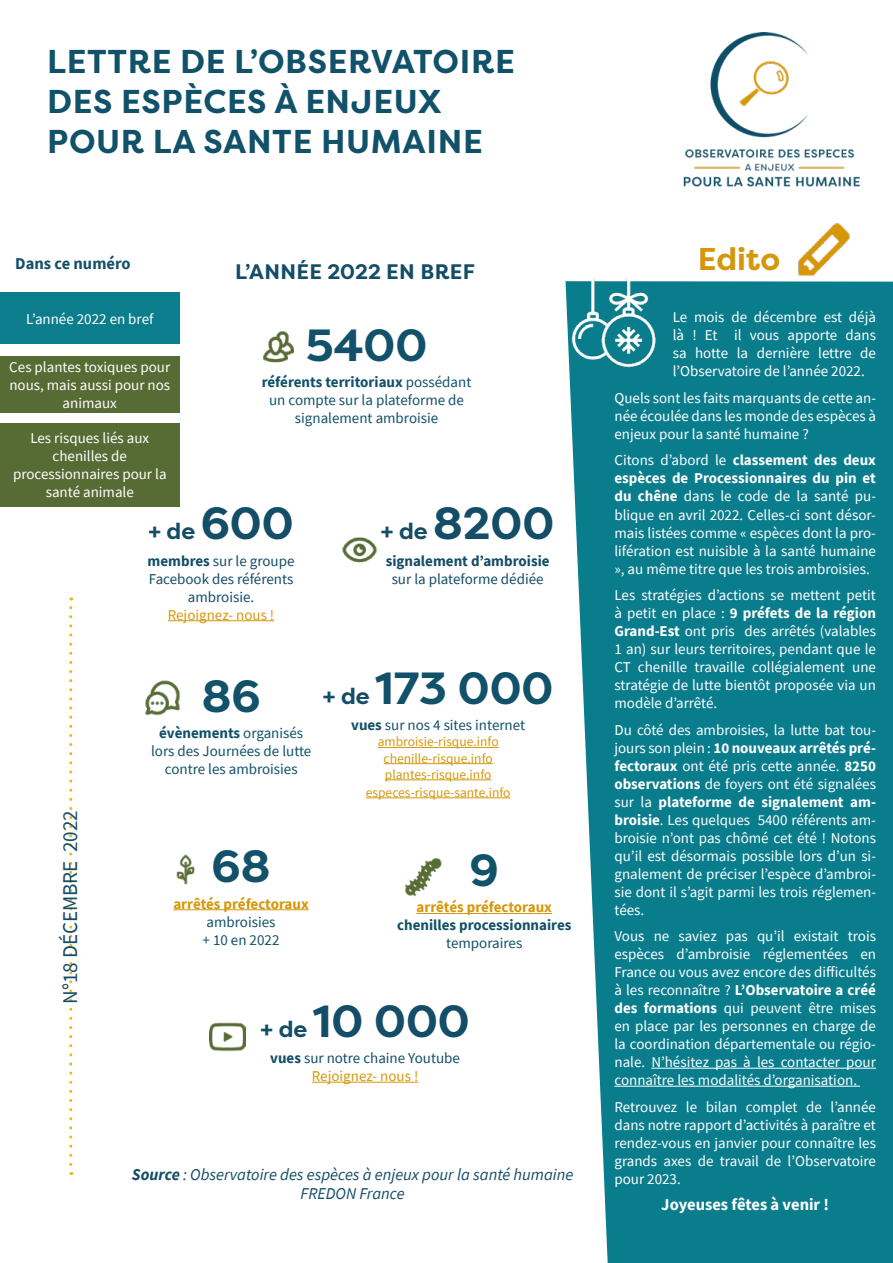
<style>
.page{position:relative;width:893px;height:1263px;background:#fff}
.page>*{position:absolute;margin:0;border:0;box-sizing:border-box;transform-origin:0 0}
.t1{font:700 45px "Filson Pro";color:#115169}
.t2{font:700 45px "Filson Pro";color:#134d67}
.t3{font:700 33px/39.6px "Filson Pro";letter-spacing:.02em;color:#115169}
.t4{font:700 31.5px "Filson Pro";color:#d5970c}
.t5{font:700 22.5px "Filson Pro";color:#134d67}
.t6{font:700 21px "Filson Pro";letter-spacing:.02em;color:#134d67}
.t7{font:21px "Source Sans Pro";color:#134d67}
.t8{font:italic 16.5px/19.8px "Source Sans Pro";color:#134d67;text-align:center}
.t9{font:700 16.5px "Source Sans Pro";color:#fff}
.t10{font:700 16.5px "Source Sans Pro";color:#115169}
.t11{font:15px/18px "Source Sans Pro";color:#fff;text-align:justify}
.t12{font:15px/18px "Source Sans Pro";color:#115169;text-align:center}
.t13{font:15px/18px "Source Sans Pro";color:#134d67;text-align:center}
.t14{font:700 15px "Source Sans Pro";letter-spacing:-.005em;color:#d6970a}
.t15{font:700 15px "Source Sans Pro";color:#115169}
.t16{font:700 15px "Source Sans Pro";color:#134d67}
.t17{font:15px "Source Sans Pro";color:#d6970a}
.t18{font:13.5px/16.2px "Source Sans Pro";color:#d5970c;text-align:center}
.s1{font-weight:700}
.s2{font-size:45px}
.s3{font-size:22.5px}
.s4{font-size:22.5px;color:#134d67}
.s5{color:#d6970a}
</style>
<div class="page">
<img style="left:683px;top:33px;width:177px;height:154px">
<svg style="left:69px;top:597px;width:3px;height:567px"></svg>
<div style="left:0;top:292px;width:180px;height:52px;background:#0b7d8d"></div>
<div style="left:0;top:423px;width:180px;height:84px;background:#576b35"></div>
<div style="left:0;top:356px;width:180px;height:57px;background:#576b35"></div>
<div style="left:569px;top:281px;width:324px;height:982px;background:#0a7d8d"></div>
<hr style="left:651px;top:1068px;width:225px;height:1px;background:#fff">
<hr style="left:614px;top:1086px;width:246px;height:1px;background:#fff">
<img style="left:565px;top:279px;width:100px;height:89px">
<img style="left:798px;top:223px;width:52px;height:53px">
<hr style="left:168px;top:620px;width:106px;height:1px;background:#d6970a">
<hr style="left:173px;top:909px;width:136px;height:1px;background:#d6970a">
<hr style="left:417px;top:913px;width:135px;height:1px;background:#d6970a">
<hr style="left:378px;top:747px;width:121px;height:1px;background:#d5970c">
<hr style="left:384px;top:763px;width:109px;height:1px;background:#d5970c">
<hr style="left:385px;top:779px;width:106px;height:1px;background:#d5970c">
<hr style="left:366px;top:797px;width:145px;height:1px;background:#d5970c">
<hr style="left:312px;top:1082px;width:106px;height:1px;background:#d6970a">
<img style="left:209px;top:1022px;width:36px;height:30px">
<img style="left:145px;top:680px;width:35px;height:35px">
<img style="left:405px;top:858px;width:37px;height:38px">
<img style="left:176px;top:854px;width:19px;height:31px">
<img style="left:342px;top:537px;width:36px;height:26px">
<img style="left:263px;top:331px;width:31px;height:32px">
<h2 class="t3" style="left:47px;top:43px;width:469px">LETTRE DE L’OBSERVATOIRE<br>DES ESPÈCES À ENJEUX<br>POUR LA SANTE HUMAINE</h2>
<p class="t10" style="left:15px;top:252px;width:117px">Dans ce numéro</p>
<p class="t11" style="left:26px;top:310px;width:129px">L’année 2022 en bref</p>
<p class="t11" style="left:9px;top:358px;width:162px;text-align:center">Ces plantes toxiques pour nous, mais aussi pour nos animaux</p>
<p class="t11" style="left:13px;top:429px;width:155px;text-align:center">Les risques liés aux chenilles de processionnaires pour la santé animale</p>
<h3 class="t6" style="left:235px;top:258px;width:242px">L’ANNÉE 2022 EN BREF</h3>
<h1 class="t1" style="left:306px;top:317px;width:123px">5400</h1>
<p class="t12" style="left:262px;top:373px;width:211px"><span class="s1">référents territoriaux</span> possédant un compte sur la plateforme de signalement ambroisie</p>
<h3 class="t7" style="left:57px;top:1004px;width:195px;rotate:-90deg">N°18 DÉCEMBRE 2022</h3>
<h3 class="t5" style="left:148px;top:517px;width:147px">+ de <span class="s2">600</span></h3>
<p class="t13" style="left:148px;top:551px;width:148px"><span class="s1">membres</span> sur le groupe<br>Facebook des référents ambroisie.</p>
<p class="t17" style="left:168px;top:605px;width:108px">Rejoignez- nous !</p>
<h1 class="t2" style="left:381px;top:495px;width:175px"><span class="s3">+ de</span> 8200</h1>
<p class="t16" style="left:386px;top:550px;width:165px">signalement d’ambroisie</p>
<p class="t13" style="left:392px;top:569px;width:153px">sur la plateforme dédiée</p>
<h1 class="t1" style="left:202px;top:667px;width:60px">86</h1>
<p class="t12" style="left:151px;top:724px;width:162px"><span class="s1">évènements</span> organisés lors des Journées de lutte contre les ambroisies</p>
<h1 class="t1" style="left:323px;top:659px;width:232px"><span class="s4">+ de</span> 173 000</h1>
<p class="t12" style="left:351px;top:716px;width:176px"><span class="s1">vues</span> sur nos 4 sites internet</p>
<p class="t18" style="left:378px;top:734px;width:123px">ambroisie-risque.info chenille-risque.info plantes-risque.info</p>
<p class="t18" style="left:366px;top:784px;width:146px">especes-risque-sante.info</p>
<h1 class="t1" style="left:212px;top:838px;width:60px">68</h1>
<p class="t14" style="left:173px;top:893px;width:137px">arrêtés préfectoraux</p>
<p class="t12" style="left:203px;top:912px;width:78px;text-align:left">ambroisies + 10 en 2022</p>
<h1 class="t1" style="left:470px;top:842px;width:31px">9</h1>
<p class="t14" style="left:417px;top:897px;width:137px">arrêtés préfectoraux</p>
<p class="t15" style="left:397px;top:915px;width:176px">chenilles processionnaires</p>
<p class="t12" style="left:446px;top:934px;width:78px">temporaires</p>
<h1 class="t2" style="left:261px;top:992px;width:211px"><span class="s3">+ de</span> 10 000</h1>
<p class="t13" style="left:270px;top:1049px;width:191px"><span class="s1">vues</span> sur notre chaine Youtube<br><span class="s5">Rejoignez- nous !</span></p>
<p class="t8" style="left:132px;top:1164px;width:443px"><span class="s1">Source</span> : Observatoire des espèces à enjeux pour la santé humaine<br>FREDON France</p>
<h3 class="t4" style="left:698px;top:239px;width:84px">Edito</h3>
<p class="t11" style="left:673px;top:308px;width:205px">Le mois de décembre est déjà là ! Et il vous apporte dans sa hotte la dernière lettre de l’Observatoire de l’année 2022.</p>
<p class="t11" style="left:614px;top:389px;width:263px">Quels sont les faits marquants de cette an&shy;née écoulée dans les monde des espèces à enjeux pour la santé humaine ?</p>
<p class="t11" style="left:614px;top:451px;width:263px">Citons d’abord le <span class="s1">classement des deux espèces de Processionnaires du pin et du chêne</span> dans le code de la santé pu&shy;blique en avril 2022. Celles-ci sont désor&shy;mais listées comme « espèces dont la pro&shy;lifération est nuisible à la santé humaine », au même titre que les trois ambroisies.</p>
<p class="t11" style="left:614px;top:586px;width:263px">Les stratégies d’actions se mettent petit à petit en place : <span class="s1">9 préfets de la région Grand-Est</span> ont pris des arrêtés (valables 1 an) sur leurs territoires, pendant que le CT chenille travaille collégialement une stratégie de lutte bientôt proposée via un modèle d’arrêté.</p>
<p class="t11" style="left:614px;top:720px;width:263px">Du côté des ambroisies, la lutte bat tou&shy;jours son plein : <span class="s1">10 nouveaux arrêtés pré&shy;fectoraux</span> ont été pris cette année. <span class="s1">8250 observations</span> de foyers ont été signalées sur la <span class="s1">plateforme de signalement am&shy;broisie</span>. Les quelques 5400 référents am&shy;broisie n’ont pas chômé cet été ! Notons qu’il est désormais possible lors d’un si&shy;gnalement de préciser l’espèce d’ambroi&shy;sie dont il s’agit parmi les trois réglemen&shy;tées.</p>
<p class="t11" style="left:614px;top:927px;width:263px">Vous ne saviez pas qu’il existait trois espèces d’ambroisie réglementées en France ou vous avez encore des difficultés à les reconnaître ? <span class="s1">L’Observatoire a créé des formations</span> qui peuvent être mises en place par les personnes en charge de la coordination départementale ou régio&shy;nale. N’hésitez pas à les contacter pour connaître les modalités d’organisation.</p>
<p class="t11" style="left:614px;top:1097px;width:263px">Retrouvez le bilan complet de l’année dans notre rapport d’activités à paraître et rendez-vous en janvier pour connaître les grands axes de travail de l’Observatoire pour 2023.</p>
<p class="t9" style="left:661px;top:1193px;width:169px">Joyeuses fêtes à venir !</p>
</div>
